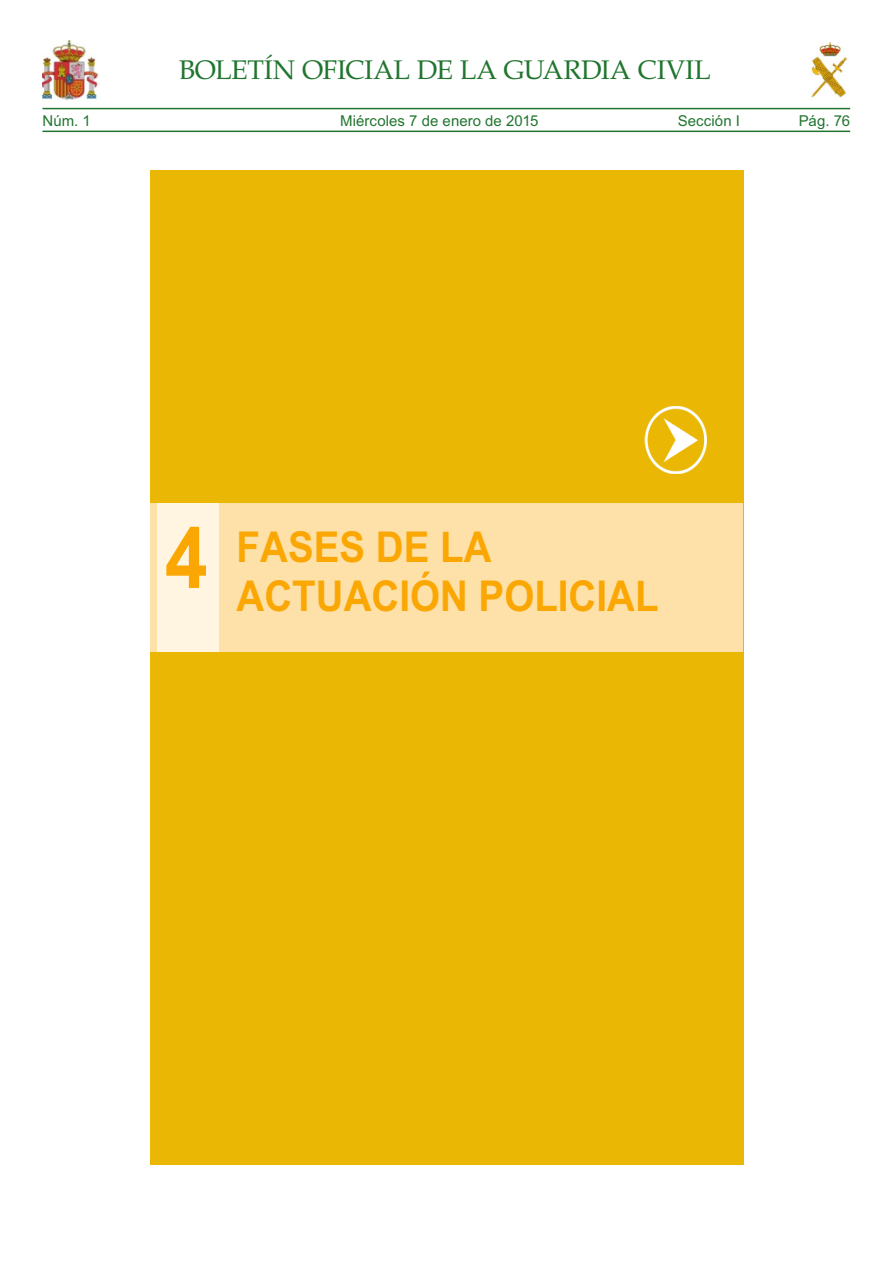
<style>
.page{position:relative;width:893px;height:1263px;background:#fff}
.page>*{position:absolute;margin:0;border:0;box-sizing:border-box;transform-origin:0 0}
.t1{font:700 42.6px/48.9px "Arial";color:#fba703;scale:.91 1}
.t2{font:27px "Book Antiqua";letter-spacing:-.01em;color:#21752f}
.t3{font:15px "Arial";color:#21752f}
.s1{font-size:85.05px}
</style>
<div class="page">
<img style="left:43px;top:41px;width:55px;height:59px">
<img style="left:811px;top:43px;width:37px;height:55px">
<hr style="left:43px;top:108px;width:807px;height:1px;background:#21752f">
<hr style="left:43px;top:131px;width:807px;height:1px;background:#21752f">
<div style="left:150px;top:171px;width:594px;height:994px;background:#eab704"></div>
<img style="left:645px;top:406px;width:62px;height:67px">
<div style="left:150px;top:504px;width:593px;height:148px;background:#fee1a8"></div>
<div style="left:157px;top:504px;width:62px;height:148px;background:#fff5e1"></div>
<h2 class="t2" style="left:179px;top:54px;width:533px">BOLETÍN OFICIAL DE LA GUARDIA CIVIL</h2>
<p class="t3" style="left:43px;top:116px;width:50px">Núm. 1</p>
<p class="t3" style="left:340px;top:116px;width:200px">Miércoles 7 de enero de 2015</p>
<p class="t3" style="left:678px;top:116px;width:64px">Sección I</p>
<p class="t3" style="left:799px;top:116px;width:53px">Pág. 76</p>
<h1 class="t1" style="left:237px;top:523px;width:465px;text-indent:-72px"><span class="s1">4</span> FASES DE LA<br>ACTUACIÓN POLICIAL</h1>
</div>
